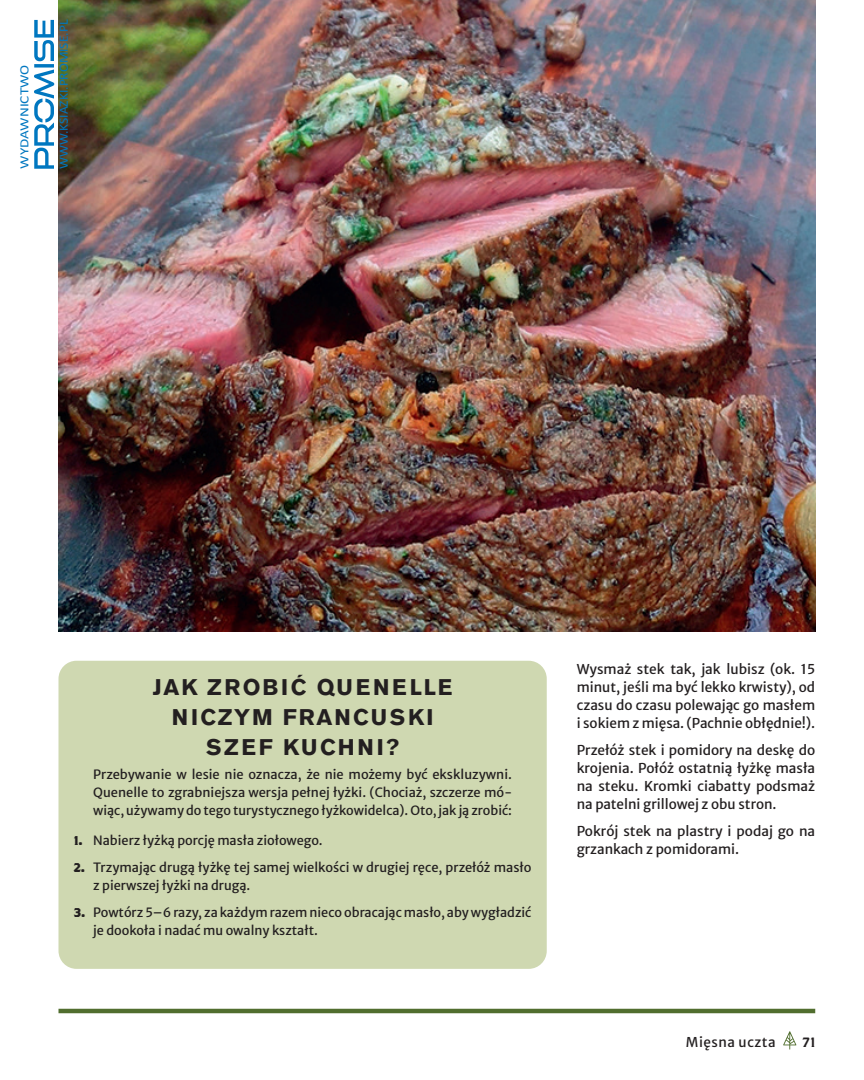
<style>
.page{position:relative;width:864px;height:1080px;background:#fff}
.page>*{position:absolute;margin:0;border:0;box-sizing:border-box;transform-origin:0 0}
.SB__smaller_nocolor{font:700 22.5px/30px "Akzidenz Grotesk Pro";letter-spacing:.105em;color:#231f20;text-align:center}
.RD{font:13.5px/18px "Merriweather Sans";color:#231f20;text-align:justify}
.RD-2{font:13.5px "Merriweather Sans";letter-spacing:.04em;color:#231f20}
.t1{font:13.5px "Brothers";color:#231f20}
.ST__PL{font:12.75px/18px "Merriweather Sans";color:#231f20}
.t2{font:12.6px "Calibri";color:#0077c0;scale:1.07 1}
.t3{font:12.6px "Calibri";color:#0077c0;scale:1.2 1}
.s1{font-family:"Brothers";font-weight:700}
</style>
<div class="page">
<img style="left:58px;top:0;width:757px;height:632px">
<hr style="left:58px;top:1009px;width:757px;height:4px;background:#516e2f">
<svg style="left:783px;top:1031px;width:13px;height:19px"></svg>
<div style="left:58px;top:661px;width:489px;height:308px;background:#cfd8b1;border-radius:18px"></div>
<svg style="left:34px;top:20px;width:20px;height:149px"></svg>
<p class="t3" style="left:16px;top:169px;width:88px;rotate:-90deg">WYDAWNICTWO</p>
<p class="t2" style="left:56px;top:169px;width:141px;rotate:-90deg">WWW.KSIAZKI.PROMISE.PL</p>
<p class="SB__smaller_nocolor" style="left:153px;top:672px;width:301px">JAK ZROBIĆ QUENELLE<br>NICZYM FRANCUSKI<br>SZEF KUCHNI?</p>
<p class="ST__PL" style="left:93px;top:764px;width:420px;text-align:justify">Przebywanie w lesie nie oznacza, że nie możemy być ekskluzywni.<br>Quenelle to zgrabniejsza wersja pełnej łyżki. (Chociaż, szczerze mó&shy;wiąc, używamy do tego turystycznego łyżkowidelca). Oto, jak ją zrobić:</p>
<p class="ST__PL" style="left:74px;top:830px;width:250px"><span class="s1">1.</span> Nabierz łyżką porcję masła ziołowego.</p>
<p class="ST__PL" style="left:93px;top:857px;width:440px;text-indent:-20px"><span class="s1">2.</span> Trzymając drugą łyżkę tej samej wielkości w drugiej ręce, przełóż masło z pierwszej łyżki na drugą.</p>
<p class="ST__PL" style="left:93px;top:902px;width:440px;text-indent:-20px"><span class="s1">3.</span> Powtórz 5–6 razy, za każdym razem nieco obracając masło, aby wygładzić je dookoła i nadać mu owalny kształt.</p>
<p class="RD" style="left:577px;top:659px;width:240px">Wysmaż stek tak, jak lubisz (ok. 15 minut, jeśli ma być lekko krwisty), od czasu do czasu polewając go masłem i sokiem z mięsa. (Pachnie obłędnie!).</p>
<p class="RD" style="left:577px;top:740px;width:240px">Przełóż stek i pomidory na deskę do krojenia. Połóż ostatnią łyżkę masła na steku. Kromki ciabatty podsmaż na patelni grillowej z obu stron.</p>
<p class="RD" style="left:577px;top:821px;width:240px">Pokrój stek na plastry i podaj go na grzankach z pomidorami.</p>
<p class="RD-2" style="left:686px;top:1030px;width:91px">Mięsna uczta</p>
<p class="t1" style="left:803px;top:1034px;width:14px">71</p>
</div>
